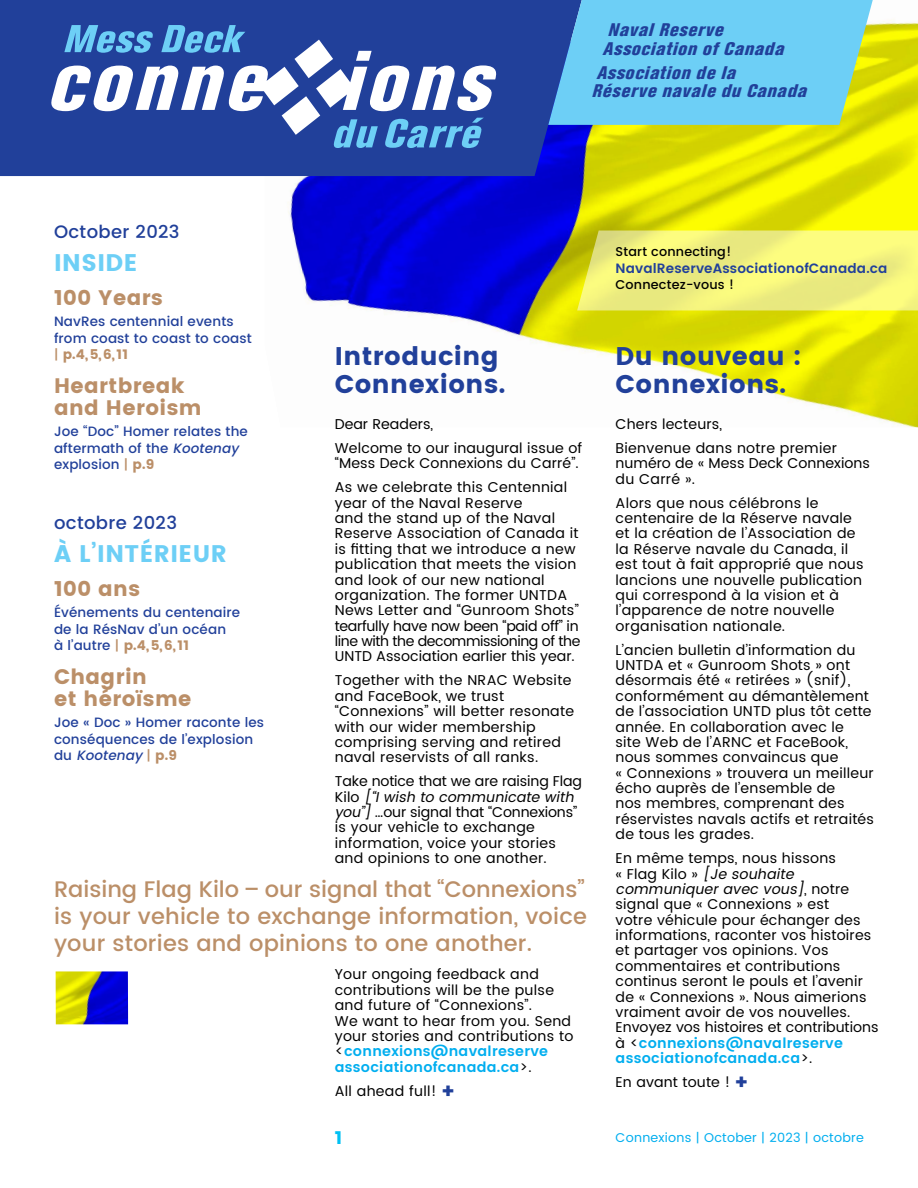
<style>
.page{position:relative;width:918px;height:1188px;background:#fff}
.page>*{position:absolute;margin:0;border:0;box-sizing:border-box;transform-origin:0 0}
.t1{font:25.5px/28.5px "Poppins";letter-spacing:.02em;color:#21409a}
.t2{font:24px "Poppins";letter-spacing:.02em;color:#6dcff6}
.t3{font:500 22.5px/27px "Poppins";letter-spacing:.01em;color:#bb8f68;text-align:justify}
.t4{font:21px/22.5px "Poppins";letter-spacing:.02em;color:#bb8f68}
.t5{font:italic 800 condensed 18px/18px "Akzidenz Grotesk BE";color:#21409a}
.t6{font:500 18px "Poppins";letter-spacing:.02em;color:#21409a}
.t7{font:18px "Poppins";color:#00c0f3}
.t8{font:14.25px/15.5px "Poppins";letter-spacing:.015em;color:#000}
.t9{font:500 13.5px/16.5px "Poppins";letter-spacing:.01em;color:#21409a}
.t10{font:600 13.5px "Poppins";letter-spacing:.01em;color:#21409a}
.t11{font:12.75px "Poppins";letter-spacing:.02em;color:#00aeef}
.t12{font:500 12.75px "Poppins";letter-spacing:.015em;color:#000}
.s1{color:#bb8f68}
.s2{font-weight:400;color:#bb8f68}
.s3{font-style:italic}
.s4{font-weight:600;color:#00aeef}
.s5{font-size:20.55px;color:#21409a}
</style>
<div class="page">
<img style="left:56px;top:971px;width:72px;height:53px">
<img style="left:265px;top:20px;width:653px;height:407px">
<div style="left:0;top:0;width:582px;height:176px;background:#21409a"></div>
<svg style="left:548px;top:0;width:325px;height:125px;background:#6ec7e5"></svg>
<svg style="left:49px;top:25px;width:450px;height:123px"></svg>
<svg style="left:577px;top:231px;width:341px;height:79px;background:#f0f07a"></svg>
<p class="t5" style="left:603px;top:21px;width:188px">Naval Reserve<br>Association of Canada</p>
<p class="t5" style="left:591px;top:64px;width:222px">Association de la<br>Réserve navale du Canada</p>
<p class="t6" style="left:54px;top:219px;width:127px">October 2023</p>
<h2 class="t2" style="left:54px;top:249px;width:85px">INSIDE</h2>
<h3 class="t4" style="left:54px;top:286px;width:110px">100 Years</h3>
<p class="t9" style="left:54px;top:314px;width:199px">NavRes centennial events from coast to coast to coast <span class="s1">|</span> <span class="s2">p.4,5,6,11</span></p>
<h3 class="t4" style="left:54px;top:374px;width:149px">Heartbreak and Heroism</h3>
<p class="t9" style="left:54px;top:424px;width:195px">Joe “Doc” Homer relates the aftermath of the <span class="s3">Kootenay </span>explosion <span class="s1">|</span> <span class="s2">p.9</span></p>
<p class="t12" style="left:616px;top:242px;width:117px">Start connecting!</p>
<p class="t10" style="left:616px;top:258px;width:273px">NavalReserveAssociationofCanada.ca</p>
<p class="t12" style="left:616px;top:276px;width:120px">Connectez-vous !</p>
<h1 class="t1" style="left:335px;top:341px;width:172px">Introducing<br>Connexions.</h1>
<h1 class="t1" style="left:616px;top:341px;width:187px">Du nouveau :<br>Connexions.</h1>
<p class="t8" style="left:335px;top:412px;width:249px;line-height:24px">Dear Readers,<br>Welcome to our inaugural issue of</p>
<p class="t8" style="left:335px;top:452px;width:246px;line-height:24px">“Mess Deck Connexions du Carré”.<br>As we celebrate this Centennial</p>
<p class="t8" style="left:335px;top:495px;width:247px">year of the Naval Reserve<br>and the stand up of the Naval<br>Reserve Association of Canada it is fitting that we introduce a new publication that meets the vision and look of our new national organization. The former UNTDA<br>News Letter and “Gunroom Shots” tearfully have now been “paid off” in line with the decommissioning of the<br>UNTD Association earlier this year.</p>
<p class="t8" style="left:335px;top:673px;width:241px">Together with the NRAC Website and FaceBook, we trust “Connexions” will better resonate with our wider membership comprising serving and retired naval reservists of all ranks.</p>
<p class="t8" style="left:335px;top:774px;width:249px">Take notice that we are raising Flag<br>K i l o <span class="s3">[“Iwish to communicate with you”]</span>…our signal that “Connexions” is your vehicle to exchange information, voice your stories and opinions to one another.</p>
<p class="t8" style="left:616px;top:412px;width:223px;line-height:24px">Chers lecteurs,<br>Bienvenue dans notre premier</p>
<p class="t8" style="left:616px;top:456px;width:256px">numéro de « Mess Deck Connexions du Carré ».</p>
<p class="t8" style="left:616px;top:495px;width:250px">Alors que nous célébrons le centenaire de la Réserve navale et la création de l’Association de la Réserve navale du Canada, il est tout à fait approprié que nous lancions une nouvelle publication qui correspond à la vision et à l’apparence de notre nouvelle organisation nationale.</p>
<p class="t8" style="left:616px;top:642px;width:260px">L’ancien bulletin d’information du<br>UNTDA et « Gunroom Shots » ont désormais été « retirées » (snif), conformément au démantèlement de l’association UNTD plus tôt cette année. En collaboration avec le<br>site Web de l’ARNC et FaceBook, nous sommes convaincus que<br>« Connexions » trouvera un meilleur écho auprès de l’ensemble de<br>nos membres, comprenant des réservistes navals actifs et retraités de tous les grades.</p>
<p class="t8" style="left:616px;top:851px;width:264px">En même temps, nous hissons<br>« F l a g K i l o » <span class="s3">[Je souhaite communiquer avec vous]</span>, n o t r e signal que « Connexions » est<br>votre véhicule pour échanger des informations, raconter vos histoires et partager vos opinions. Vos commentaires et contributions continus seront le pouls et l’avenir de « Connexions ». Nous aimerions vraiment avoir de vos nouvelles.<br>Envoyez vos histoires et contributions à &lt;<span class="s4">connexions@navalreserve associationofcanada.ca</span>&gt;.</p>
<p class="t8" style="left:616px;top:1075px;width:134px">En avant toute ! <span class="s5">+</span></p>
<p class="t6" style="left:54px;top:510px;width:125px">octobre 2023</p>
<h2 class="t2" style="left:54px;top:540px;width:174px">À L’INTÉRIEUR</h2>
<h3 class="t4" style="left:54px;top:577px;width:88px">100 ans</h3>
<p class="t9" style="left:54px;top:605px;width:188px">Événements du centenaire de la RésNav d’un océan<br>à l’autre <span class="s1">|</span> <span class="s2">p.4,5,6,11</span></p>
<h3 class="t4" style="left:54px;top:665px;width:139px">Chagrin<br>et héroïsme</h3>
<p class="t9" style="left:54px;top:715px;width:212px">Joe « Doc » Homer raconte les conséquences de l’explosion d u <span class="s3">Kootenay</span> <span class="s1">|</span> <span class="s2">p . 9</span></p>
<h3 class="t3" style="left:54px;top:876px;width:535px">Raising Flag Kilo – our signal that “Connexions” is your vehicle to exchange information, voice your stories and opinions to one another.</h3>
<p class="t8" style="left:335px;top:967px;width:240px">Your ongoing feedback and contributions will be the pulse and future of “Connexions”.<br>We want to hear from you. Send your stories and contributions to &lt;<span class="s4">connexions@navalreserve associationofcanada.ca</span>&gt;.</p>
<p class="t8" style="left:335px;top:1083px;width:122px">All ahead full! <span class="s5">+</span></p>
<p class="t7" style="left:335px;top:1127px;width:9px">1</p>
<p class="t11" style="left:616px;top:1129px;width:250px">Connexions | October | 2023 | octobre</p>
</div>
